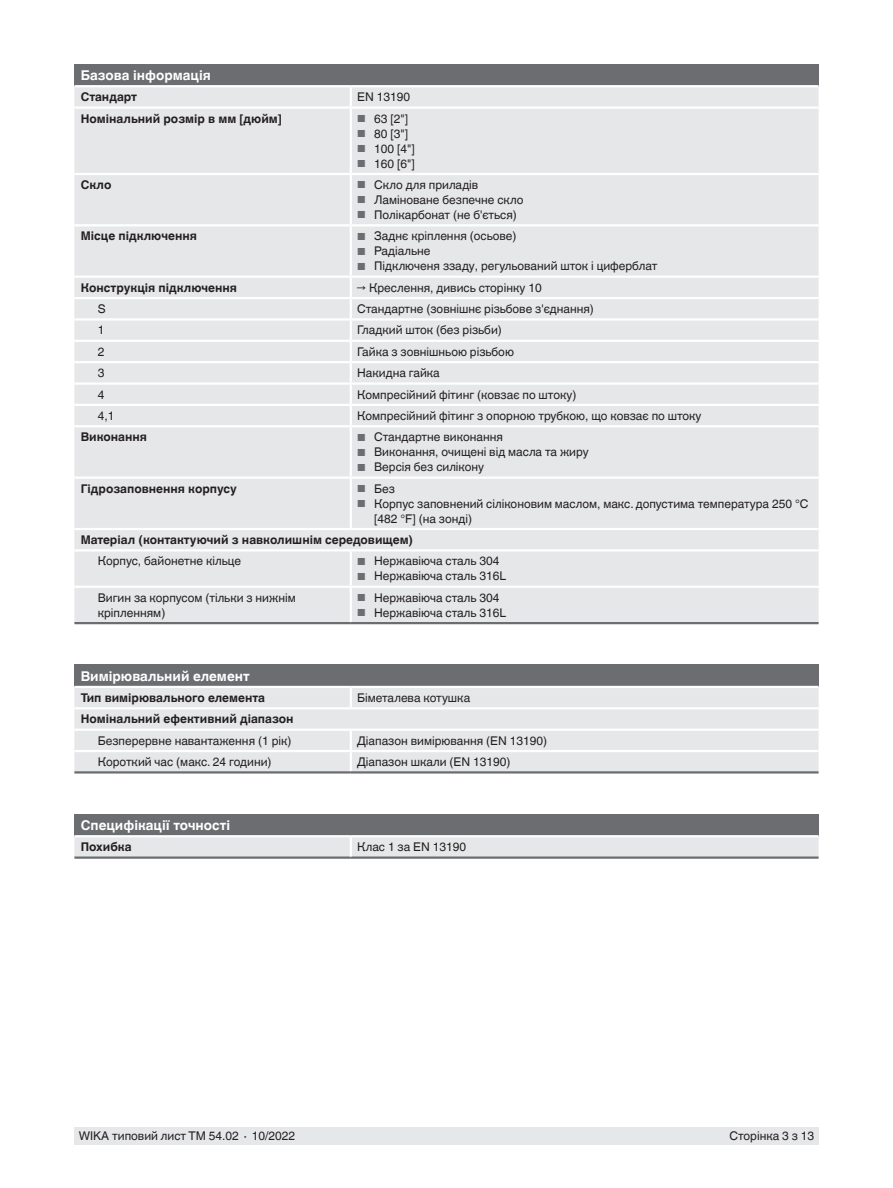
<style>
.page{position:relative;width:893px;height:1188px;background:#fff}
.page>*{position:absolute;margin:0;border:0;box-sizing:border-box;transform-origin:0 0}
.t1{font:700 13.5px "Helvetica World";color:#fff}
.t2{font:12px/15px "Helvetica World";color:#231f20}
.t3{font:700 12px "Helvetica World";color:#231f20}
.s1{font-size:10.2px;color:#6c6d70}
</style>
<div class="page">
<div style="left:74px;top:1128px;width:745px;height:17px;background:#e6e7e9"></div>
<div style="left:74px;top:64px;width:745px;height:22px;background:#6c6d70"></div>
<div style="left:74px;top:87px;width:745px;height:535px;background:#e6e7e9"></div>
<hr style="left:74px;top:622px;width:277px;height:2px;background:#6c6d70">
<hr style="left:351px;top:622px;width:468px;height:2px;background:#6c6d70">
<hr style="left:74px;top:528px;width:277px;height:2px;background:#fff">
<hr style="left:351px;top:528px;width:468px;height:2px;background:#fff">
<hr style="left:74px;top:173px;width:277px;height:2px;background:#fff">
<hr style="left:351px;top:173px;width:468px;height:2px;background:#fff">
<hr style="left:350px;top:175px;width:2px;height:49px;background:#fff">
<hr style="left:350px;top:479px;width:2px;height:49px;background:#fff">
<hr style="left:350px;top:552px;width:2px;height:34px;background:#fff">
<hr style="left:74px;top:586px;width:277px;height:2px;background:#fff">
<hr style="left:351px;top:586px;width:468px;height:2px;background:#fff">
<hr style="left:350px;top:588px;width:2px;height:34px;background:#fff">
<hr style="left:74px;top:549px;width:277px;height:3px;background:#fff">
<hr style="left:351px;top:549px;width:468px;height:3px;background:#fff">
<hr style="left:74px;top:106px;width:277px;height:3px;background:#fff">
<hr style="left:74px;top:425px;width:277px;height:2px;background:#fff">
<hr style="left:74px;top:477px;width:277px;height:2px;background:#fff">
<svg style="left:350px;top:87px;width:2px;height:19px"></svg>
<hr style="left:351px;top:106px;width:468px;height:3px;background:#fff">
<hr style="left:350px;top:109px;width:2px;height:64px;background:#fff">
<hr style="left:351px;top:425px;width:468px;height:2px;background:#fff">
<hr style="left:350px;top:427px;width:2px;height:50px;background:#fff">
<hr style="left:351px;top:477px;width:468px;height:2px;background:#fff">
<hr style="left:74px;top:85px;width:277px;height:2px;background:#fff">
<hr style="left:351px;top:85px;width:468px;height:2px;background:#fff">
<hr style="left:74px;top:318px;width:277px;height:3px;background:#fff">
<hr style="left:74px;top:340px;width:277px;height:2px;background:#fff">
<hr style="left:74px;top:361px;width:277px;height:2px;background:#fff">
<hr style="left:74px;top:382px;width:277px;height:3px;background:#fff">
<hr style="left:74px;top:404px;width:277px;height:2px;background:#fff">
<hr style="left:74px;top:224px;width:277px;height:2px;background:#fff">
<hr style="left:351px;top:276px;width:468px;height:2px;background:#fff">
<hr style="left:74px;top:276px;width:277px;height:2px;background:#fff">
<hr style="left:74px;top:297px;width:277px;height:2px;background:#fff">
<hr style="left:351px;top:297px;width:468px;height:2px;background:#fff">
<hr style="left:351px;top:318px;width:468px;height:3px;background:#fff">
<hr style="left:351px;top:340px;width:468px;height:2px;background:#fff">
<hr style="left:351px;top:361px;width:468px;height:2px;background:#fff">
<hr style="left:351px;top:382px;width:468px;height:3px;background:#fff">
<svg style="left:350px;top:278px;width:2px;height:147px"></svg>
<hr style="left:351px;top:404px;width:468px;height:2px;background:#fff">
<hr style="left:351px;top:224px;width:468px;height:2px;background:#fff">
<hr style="left:350px;top:226px;width:2px;height:50px;background:#fff">
<div style="left:74px;top:665px;width:745px;height:22px;background:#6c6d70"></div>
<div style="left:74px;top:688px;width:745px;height:83px;background:#e6e7e9"></div>
<svg style="left:350px;top:731px;width:2px;height:40px"></svg>
<hr style="left:74px;top:707px;width:277px;height:2px;background:#fff">
<hr style="left:351px;top:707px;width:468px;height:2px;background:#fff">
<hr style="left:74px;top:729px;width:277px;height:2px;background:#fff">
<hr style="left:351px;top:729px;width:468px;height:2px;background:#fff">
<hr style="left:74px;top:750px;width:277px;height:2px;background:#fff">
<hr style="left:351px;top:750px;width:468px;height:2px;background:#fff">
<hr style="left:74px;top:771px;width:277px;height:3px;background:#6c6d70">
<hr style="left:351px;top:771px;width:468px;height:3px;background:#6c6d70">
<svg style="left:350px;top:688px;width:2px;height:19px"></svg>
<hr style="left:74px;top:686px;width:277px;height:2px;background:#fff">
<hr style="left:351px;top:686px;width:468px;height:2px;background:#fff">
<div style="left:74px;top:814px;width:745px;height:22px;background:#6c6d70"></div>
<hr style="left:74px;top:856px;width:277px;height:3px;background:#6c6d70">
<hr style="left:351px;top:856px;width:468px;height:3px;background:#6c6d70">
<svg style="left:74px;top:837px;width:745px;height:21px;background:#dddee0"></svg>
<hr style="left:74px;top:835px;width:277px;height:2px;background:#fff">
<hr style="left:351px;top:835px;width:468px;height:2px;background:#fff">
<p class="t1" style="left:81px;top:67px;width:132px">Базова інформація</p>
<p class="t3" style="left:81px;top:90px;width:58px">Стандарт</p>
<p class="t2" style="left:357px;top:90px;width:54px">EN 13190</p>
<p class="t3" style="left:81px;top:111px;width:203px">Номінальний розмір в мм [дюйм]</p>
<p class="t2" style="left:357px;top:111px;width:52px"><span class="s1">■</span> 63 [2"]</p>
<p class="t2" style="left:357px;top:126px;width:52px"><span class="s1">■</span> 80 [3"]</p>
<p class="t2" style="left:357px;top:141px;width:59px"><span class="s1">■</span> 100 [4"]</p>
<p class="t2" style="left:357px;top:156px;width:59px"><span class="s1">■</span> 160 [6"]</p>
<p class="t3" style="left:81px;top:178px;width:32px">Скло</p>
<p class="t2" style="left:357px;top:177px;width:123px"><span class="s1">■</span> Скло для приладів</p>
<p class="t2" style="left:357px;top:192px;width:168px"><span class="s1">■</span> Ламіноване безпечне скло</p>
<p class="t2" style="left:357px;top:207px;width:161px"><span class="s1">■</span> Полікарбонат (не б'ється)</p>
<p class="t3" style="left:81px;top:229px;width:118px">Місце підключення</p>
<p class="t2" style="left:357px;top:229px;width:161px"><span class="s1">■</span> Заднє кріплення (осьове)</p>
<p class="t2" style="left:357px;top:244px;width:75px"><span class="s1">■</span> Радіальне</p>
<p class="t2" style="left:357px;top:259px;width:302px"><span class="s1">■</span> Підключеня ззаду, регульований шток і циферблат</p>
<p class="t3" style="left:81px;top:281px;width:158px">Конструкція підключення</p>
<p class="t2" style="left:357px;top:280px;width:186px">→ Креслення, дивись сторінку 10</p>
<p class="t2" style="left:98px;top:301px;width:9px">S</p>
<p class="t2" style="left:357px;top:301px;width:238px">Стандартне (зовнішнє різьбове з'єднання)</p>
<p class="t2" style="left:98px;top:323px;width:8px">1</p>
<p class="t2" style="left:357px;top:323px;width:146px">Гладкий шток (без різьби)</p>
<p class="t2" style="left:98px;top:344px;width:8px">2</p>
<p class="t2" style="left:357px;top:344px;width:158px">Гайка з зовнішньою різьбою</p>
<p class="t2" style="left:98px;top:366px;width:8px">3</p>
<p class="t2" style="left:357px;top:366px;width:84px">Накидна гайка</p>
<p class="t2" style="left:98px;top:387px;width:8px">4</p>
<p class="t2" style="left:357px;top:387px;width:221px">Компресійний фітинг (ковзає по штоку)</p>
<p class="t2" style="left:98px;top:408px;width:18px">4,1</p>
<p class="t2" style="left:357px;top:408px;width:346px">Компресійний фітинг з опорною трубкою, що ковзає по штоку</p>
<p class="t3" style="left:81px;top:430px;width:68px">Виконання</p>
<p class="t2" style="left:357px;top:430px;width:147px"><span class="s1">■</span> Стандартне виконання</p>
<p class="t2" style="left:357px;top:445px;width:233px"><span class="s1">■</span> Виконання, очищені від масла та жиру</p>
<p class="t2" style="left:357px;top:460px;width:129px"><span class="s1">■</span> Версія без силікону</p>
<p class="t3" style="left:81px;top:481px;width:158px">Гідрозаповнення корпусу</p>
<p class="t2" style="left:357px;top:481px;width:39px"><span class="s1">■</span> Без</p>
<p class="t2" style="left:374px;top:496px;width:436px;text-indent:-17px"><span class="s1">■</span> Корпус заповнений сіліконовим маслом, макс. допустима температура 250 °C [482 °F] (на зонді)</p>
<p class="t3" style="left:81px;top:533px;width:334px">Матеріал (контактуючий з навколишнім середовищем)</p>
<p class="t2" style="left:98px;top:554px;width:145px">Корпус, байонетне кільце</p>
<p class="t2" style="left:357px;top:554px;width:144px"><span class="s1">■</span> Нержавіюча сталь 304</p>
<p class="t2" style="left:357px;top:569px;width:150px"><span class="s1">■</span> Нержавіюча сталь 316L</p>
<p class="t2" style="left:98px;top:590px;width:199px">Вигин за корпусом (тільки з нижнім кріпленням)</p>
<p class="t2" style="left:357px;top:590px;width:144px"><span class="s1">■</span> Нержавіюча сталь 304</p>
<p class="t2" style="left:357px;top:605px;width:150px"><span class="s1">■</span> Нержавіюча сталь 316L</p>
<p class="t1" style="left:81px;top:668px;width:170px">Вимірювальний елемент</p>
<p class="t3" style="left:81px;top:691px;width:186px">Тип вимірювального елемента</p>
<p class="t2" style="left:357px;top:690px;width:115px">Біметалева котушка</p>
<p class="t3" style="left:81px;top:712px;width:214px">Номінальний ефективний діапазон</p>
<p class="t2" style="left:98px;top:733px;width:195px">Безперервне навантаження (1 рік)</p>
<p class="t2" style="left:357px;top:733px;width:191px">Діапазон вимірювання (EN 13190)</p>
<p class="t2" style="left:98px;top:754px;width:175px">Короткий час (макс. 24 години)</p>
<p class="t2" style="left:357px;top:754px;width:155px">Діапазон шкали (EN 13190)</p>
<p class="t1" style="left:81px;top:817px;width:151px">Специфікації точності</p>
<p class="t3" style="left:81px;top:840px;width:52px">Похибка</p>
<p class="t2" style="left:357px;top:840px;width:110px">Клас 1 за EN 13190</p>
<p class="t2" style="left:79px;top:1129px;width:218px">WIKA типовий лист TM 54.02 ∙ 10/2022</p>
<p class="t2" style="left:729px;top:1129px;width:86px">Сторінка 3 з 13</p>
</div>
